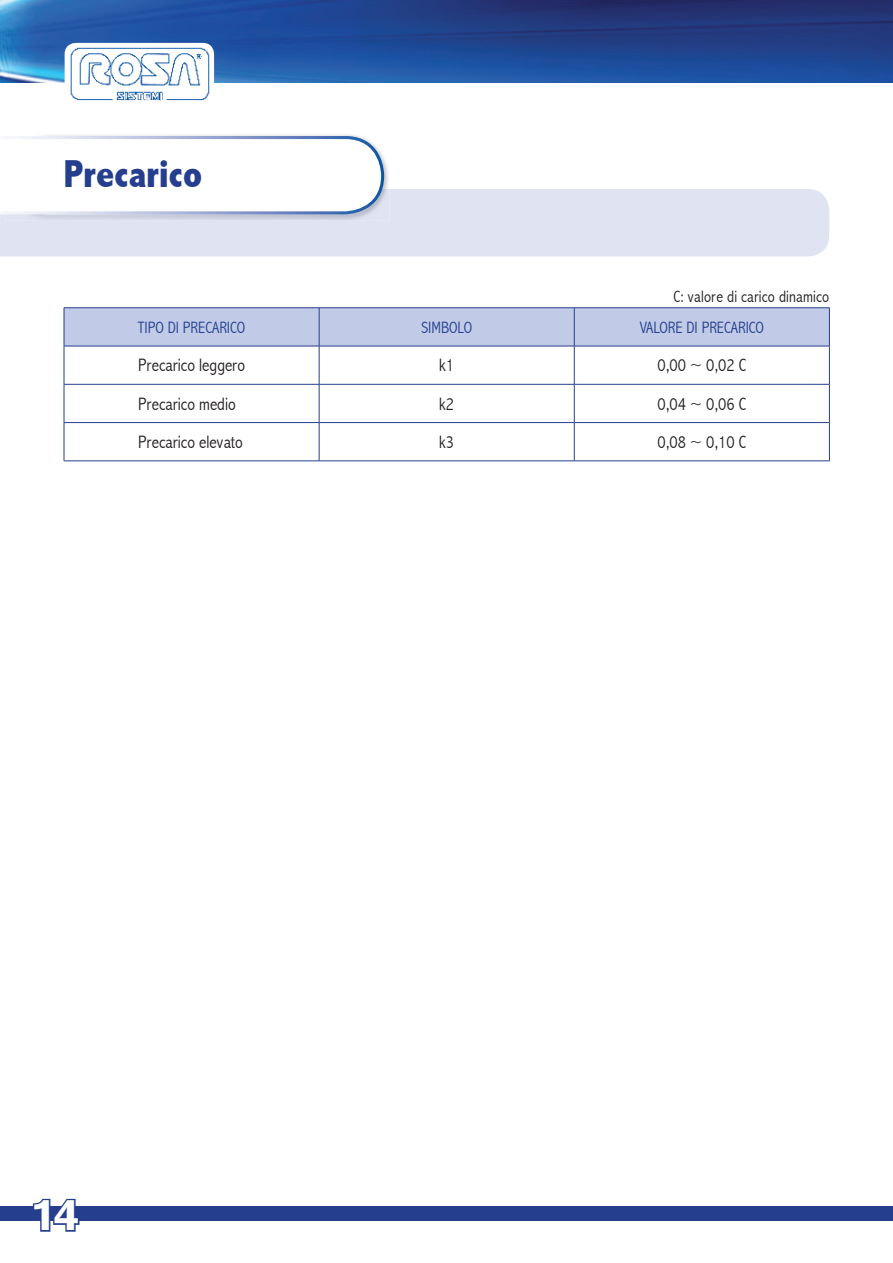
<style>
.page{position:relative;width:893px;height:1263px;background:#fff}
.page>*{position:absolute;margin:0;border:0;box-sizing:border-box;transform-origin:0 0}
.t1{font:700 43.5px "Ad Grotesk SB";color:#fff}
.t2{font:800 condensed 39px "Abadi";color:#253f8e}
.t3{font:300 condensed 18px "Abadi";color:#231f20}
.t4{font:300 condensed 16.5px "Abadi";color:#253f8e}
.t5{font:300 condensed 16.5px "Abadi";letter-spacing:.01em;color:#231f20}
</style>
<div class="page">
<div style="left:0;top:1205px;width:893px;height:15px;background:#253f8e"></div>
<svg style="left:31px;top:1198px;width:50px;height:34px"></svg>
<img style="left:0;top:0;width:893px;height:83px">
<div style="left:65px;top:43px;width:149px;height:61px;background:#fff;border-radius:11px"></div>
<img style="left:70px;top:47px;width:140px;height:53px">
<div style="left:0;top:189px;width:829px;height:67px;background:#e0e4f2"></div>
<img style="left:6px;top:134px;width:383px;height:87px">
<svg style="left:0;top:136px;width:384px;height:78px"></svg>
<div style="left:65px;top:308px;width:764px;height:38px;background:#c1cbe7"></div>
<hr style="left:64px;top:307px;width:255px;height:1px;background:#253f8e">
<hr style="left:64px;top:308px;width:1px;height:38px;background:#253f8e">
<hr style="left:319px;top:307px;width:255px;height:1px;background:#253f8e">
<hr style="left:319px;top:308px;width:1px;height:38px;background:#253f8e">
<hr style="left:574px;top:307px;width:256px;height:1px;background:#253f8e">
<hr style="left:574px;top:308px;width:1px;height:38px;background:#253f8e">
<hr style="left:829px;top:308px;width:1px;height:38px;background:#253f8e">
<hr style="left:64px;top:346px;width:255px;height:1px;background:#253f8e">
<hr style="left:64px;top:346px;width:1px;height:38px;background:#253f8e">
<hr style="left:319px;top:346px;width:255px;height:1px;background:#253f8e">
<hr style="left:319px;top:346px;width:1px;height:38px;background:#253f8e">
<hr style="left:574px;top:346px;width:256px;height:1px;background:#253f8e">
<hr style="left:574px;top:346px;width:1px;height:38px;background:#253f8e">
<hr style="left:829px;top:346px;width:1px;height:38px;background:#253f8e">
<hr style="left:64px;top:384px;width:255px;height:1px;background:#253f8e">
<hr style="left:64px;top:384px;width:1px;height:38px;background:#253f8e">
<hr style="left:319px;top:384px;width:255px;height:1px;background:#253f8e">
<hr style="left:319px;top:384px;width:1px;height:38px;background:#253f8e">
<hr style="left:574px;top:384px;width:256px;height:1px;background:#253f8e">
<hr style="left:574px;top:384px;width:1px;height:38px;background:#253f8e">
<hr style="left:829px;top:384px;width:1px;height:38px;background:#253f8e">
<hr style="left:64px;top:422px;width:255px;height:1px;background:#253f8e">
<hr style="left:64px;top:423px;width:1px;height:38px;background:#253f8e">
<hr style="left:319px;top:422px;width:255px;height:1px;background:#253f8e">
<hr style="left:319px;top:423px;width:1px;height:38px;background:#253f8e">
<hr style="left:574px;top:422px;width:256px;height:1px;background:#253f8e">
<hr style="left:574px;top:423px;width:1px;height:38px;background:#253f8e">
<hr style="left:829px;top:423px;width:1px;height:38px;background:#253f8e">
<hr style="left:64px;top:461px;width:255px;height:1px;background:#253f8e">
<hr style="left:319px;top:461px;width:255px;height:1px;background:#253f8e">
<hr style="left:574px;top:461px;width:256px;height:1px;background:#253f8e">
<h2 class="t2" style="left:64px;top:152px;width:140px">Precarico</h2>
<p class="t5" style="left:673px;top:286px;width:157px">C: valore di carico dinamico</p>
<p class="t4" style="left:138px;top:318px;width:109px">TIPO DI PRECARICO</p>
<p class="t4" style="left:421px;top:318px;width:52px">SIMBOLO</p>
<p class="t4" style="left:640px;top:318px;width:126px">VALORE DI PRECARICO</p>
<p class="t3" style="left:138px;top:355px;width:109px">Precarico leggero</p>
<p class="t3" style="left:439px;top:355px;width:16px">k1</p>
<p class="t3" style="left:658px;top:355px;width:90px">0,00 ~ 0,02 C</p>
<p class="t3" style="left:138px;top:393px;width:99px">Precarico medio</p>
<p class="t3" style="left:439px;top:393px;width:16px">k2</p>
<p class="t3" style="left:658px;top:393px;width:90px">0,04 ~ 0,06 C</p>
<p class="t3" style="left:138px;top:431px;width:106px">Precarico elevato</p>
<p class="t3" style="left:439px;top:431px;width:16px">k3</p>
<p class="t3" style="left:658px;top:431px;width:90px">0,08 ~ 0,10 C</p>
<h1 class="t1" style="left:31px;top:1188px;width:49px">14</h1>
</div>
